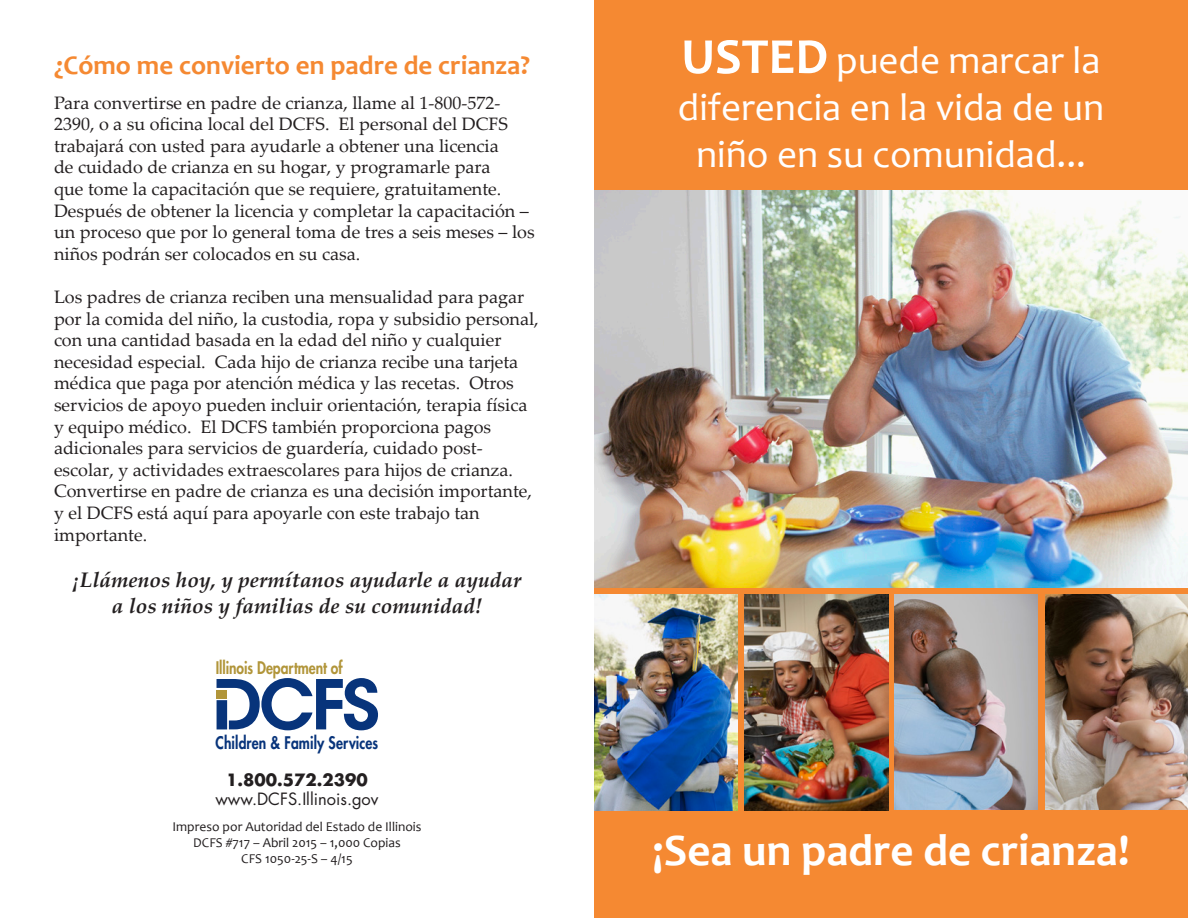
<style>
.page{position:relative;width:1188px;height:918px;background:#fff}
.page>*{position:absolute;margin:0;border:0;box-sizing:border-box;transform-origin:0 0}
.t1{font:700 45px "Candara";color:#fff}
.t2{font:39px/46.8px "Candara";color:#fff;text-align:center}
.Headline{font:700 27px "Candara";color:#f58932}
.Body_Text{font:italic 700 21px "Palatino Linotype";color:#231f20}
.Body_Text-2{font:18px/21.6px "Palatino Linotype";color:#231f20}
.t3{font:800 16.95px "Futura";letter-spacing:.01em;color:#08347b;scale:.82 1}
.t4{font:800 16.95px "Futura";letter-spacing:-.005em;color:#b19539;scale:.82 1}
.Body_Text-3{font:16.5px "Futura";color:#231f20}
.Body_Text-4{font:700 16.5px "Futura";color:#231f20}
.t5{font:13.5px "Candara";color:#231f20}
.s1{font-weight:700;font-size:51px}
</style>
<div class="page">
<div style="left:595px;top:1px;width:592px;height:916px;background:#f58932"></div>
<img style="left:594px;top:190px;width:594px;height:397px">
<img style="left:594px;top:594px;width:143px;height:216px">
<img style="left:745px;top:594px;width:144px;height:216px">
<img style="left:895px;top:594px;width:143px;height:216px">
<img style="left:1046px;top:594px;width:142px;height:215px">
<svg style="left:217px;top:678px;width:161px;height:52px"></svg>
<div style="left:217px;top:690px;width:10px;height:9px;background:#b19539"></div>
<p class="Headline" style="left:54px;top:48px;width:478px">¿Cómo me convierto en padre de crianza?</p>
<p class="Body_Text-2" style="left:54px;top:91px;width:482px">Para convertirse en padre de crianza, llame al 1-800-572- 2390, o a su oficina local del DCFS. El personal del DCFS trabajará con usted para ayudarle a obtener una licencia<br>de cuidado de crianza en su hogar, y programarle para<br>que tome la capacitación que se requiere, gratuitamente.<br>Después de obtener la licencia y completar la capacitación – un proceso que por lo general toma de tres a seis meses – los niños podrán ser colocados en su casa.</p>
<p class="Body_Text-2" style="left:54px;top:285px;width:486px">Los padres de crianza reciben una mensualidad para pagar por la comida del niño, la custodia, ropa y subsidio personal, con una cantidad basada en la edad del niño y cualquier necesidad especial. Cada hijo de crianza recibe una tarjeta médica que paga por atención médica y las recetas. Otros servicios de apoyo pueden incluir orientación, terapia física y equipo médico. El DCFS también proporciona pagos adicionales para servicios de guardería, cuidado post&shy;escolar, y actividades extraescolares para hijos de crianza.<br>Convertirse en padre de crianza es una decisión importante, y el DCFS está aquí para apoyarle con este trabajo tan importante.</p>
<p class="Body_Text" style="left:73px;top:565px;width:450px">¡Llámenos hoy, y permítanos ayudarle a ayudar</p>
<p class="Body_Text" style="left:112px;top:591px;width:372px">a los niños y familias de su comunidad!</p>
<p class="t4" style="left:216px;top:656px;width:156px">Illinois Department of</p>
<p class="t3" style="left:216px;top:731px;width:200px">Children &amp; Family Services</p>
<p class="Body_Text-4" style="left:226px;top:768px;width:143px">1.800.572.2390</p>
<p class="Body_Text-3" style="left:215px;top:789px;width:165px">www.DCFS.Illinois.gov</p>
<p class="t5" style="left:173px;top:818px;width:250px">Impreso por Autoridad del Estado de Illinois</p>
<p class="t5" style="left:193px;top:834px;width:209px">DCFS #717 – Abril 2015 – 1,000 Copias</p>
<p class="t5" style="left:241px;top:851px;width:113px">CFS 1050-25-S – 4/15</p>
<p class="t2" style="left:678px;top:37px;width:428px"><span class="s1">USTED</span> puede marcar la diferencia en la vida de un niño en su comunidad...</p>
<p class="t1" style="left:653px;top:822px;width:478px">¡Sea un padre de crianza!</p>
</div>
